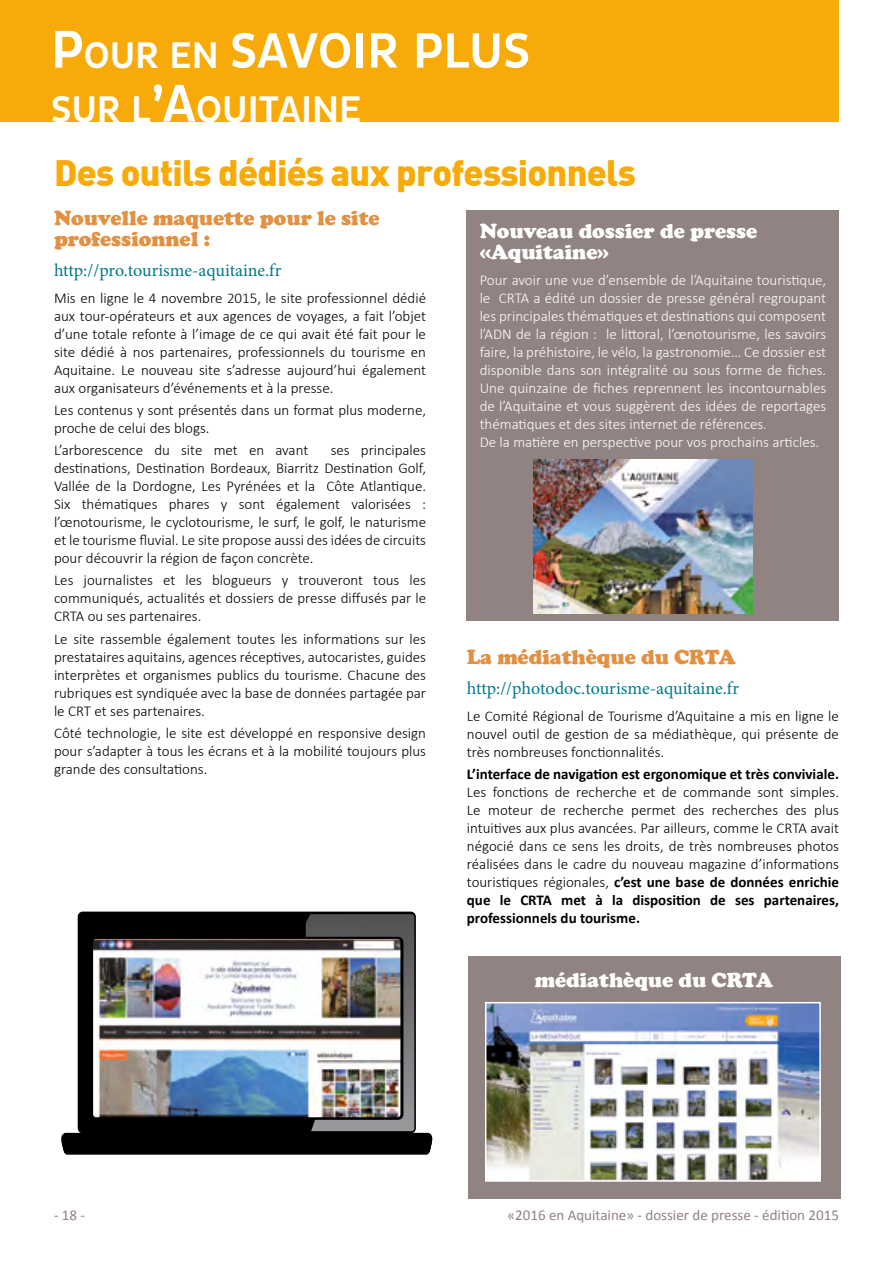
<style>
.page{position:relative;width:893px;height:1263px;background:#fff}
.page>*{position:absolute;margin:0;border:0;box-sizing:border-box;transform-origin:0 0}
.t1{font:500 50.4px "Pluto Sans Cond";letter-spacing:-.005em;color:#fff}
.t2{font:500 37.8px "Pluto Sans Cond";color:#fff}
.t3{font:900 36px "DIN";letter-spacing:-.02em;color:#f8ab08}
.t4{font:900 21px/21px "Cooper";color:#e29041}
.t5{font:900 21px/21px "Cooper";color:#fff}
.t6{font:18px "Minion Pro";letter-spacing:-.005em;color:#00798b}
.t7{font:300 15px/18px "Calibri";color:#000;text-align:justify}
.t8{font:300 15px/18px "Calibri";color:#fff}
.t9{font:700 15px "Calibri";color:#000}
.t10{font:15px "Calibri";color:#908381}
.s1{font-size:54px}
.s2{font-size:37.8px}
.s3{font-weight:700}
</style>
<div class="page">
<img style="left:61px;top:914px;width:372px;height:240px">
<div style="left:467px;top:211px;width:372px;height:410px;background:#908381"></div>
<img style="left:533px;top:459px;width:219px;height:155px">
<div style="left:0;top:0;width:839px;height:121px;background:#f8ab08"></div>
<div style="left:468px;top:956px;width:372px;height:243px;background:#908381"></div>
<img style="left:488px;top:1005px;width:330px;height:174px">
<div style="left:485px;top:1002px;width:336px;height:180px;border:2px solid #fff"></div>
<h1 class="t1" style="left:51px;top:22px;width:481px"><span class="s1">P</span><span class="s2">OUR EN</span> SAVOIR PLUS</h1>
<h2 class="t2" style="left:51px;top:87px;width:312px">SUR L<span class="s1">’A</span>QUITAINE</h2>
<h3 class="t3" style="left:54px;top:149px;width:583px">Des outils dédiés aux professionnels</h3>
<h3 class="t4" style="left:54px;top:207px;width:327px">Nouvelle maquette pour le site professionnel :</h3>
<p class="t6" style="left:54px;top:258px;width:229px">http://pro.tourisme-aquitaine.fr</p>
<p class="t7" style="left:54px;top:288px;width:374px">Mis en ligne le 4 novembre 2015, le site professionnel dédié aux tour-opérateurs et aux agences de voyages, a fait l’objet d’une totale refonte à l’image de ce qui avait été fait pour le site dédié à nos partenaires, professionnels du tourisme en Aquitaine. Le nouveau site s’adresse aujourd’hui également aux organisateurs d’événements et à la presse.</p>
<p class="t7" style="left:54px;top:401px;width:374px">Les contenus y sont présentés dans un format plus moderne, proche de celui des blogs.</p>
<p class="t7" style="left:54px;top:441px;width:256px">L’arborescence du site met en avant</p>
<h3 class="t5" style="left:480px;top:220px;width:279px">Nouveau dossier de presse «Aquitaine»</h3>
<p class="t8" style="left:480px;top:271px;width:348px">Pour avoir une vue d’ensemble de l’Aquitaine touristique, le CRTA a édité un dossier de presse général regroupant les principales thématiques et destinations qui composent l’ADN de la région : le littoral, l’œnotourisme, les savoirs faire, la préhistoire, le vélo, la gastronomie… Ce dossier est disponible dans son intégralité ou sous forme de fiches.<br>Une quinzaine de fiches reprennent les incontournables de l’Aquitaine et vous suggèrent des idées de reportages thématiques et des sites internet de références.<br>De la matière en perspective pour vos prochains articles.</p>
<p class="t7" style="left:54px;top:441px;width:374px;text-indent:277px">ses principales destinations, Destination Bordeaux, Biarritz Destination Golf, Vallée de la Dordogne, Les Pyrénées et la Côte Atlantique.<br>Six thématiques phares y sont également valorisées : l’œnotourisme, le cyclotourisme, le surf, le golf, le naturisme et le tourisme fluvial. Le site propose aussi des idées de circuits pour découvrir la région de façon concrète.</p>
<p class="t7" style="left:54px;top:571px;width:374px">Les journalistes et les blogueurs y trouveront tous les communiqués, actualités et dossiers de presse diffusés par le CRTA ou ses partenaires.</p>
<p class="t7" style="left:54px;top:629px;width:374px">Le site rassemble également toutes les informations sur les prestataires aquitains, agences réceptives, autocaristes, guides interprètes et organismes publics du tourisme. Chacune des rubriques est syndiquée avec la base de données partagée par le CRT et ses partenaires.</p>
<p class="t7" style="left:54px;top:724px;width:374px">Côté technologie, le site est développé en responsive design pour s’adapter à tous les écrans et à la mobilité toujours plus grande des consultations.</p>
<h3 class="t4" style="left:467px;top:647px;width:270px">La médiathèque du CRTA</h3>
<p class="t6" style="left:467px;top:677px;width:274px">http://photodoc.tourisme-aquitaine.fr</p>
<p class="t7" style="left:467px;top:707px;width:374px">Le Comité Régional de Tourisme d’Aquitaine a mis en ligne le nouvel outil de gestion de sa médiathèque, qui présente de très nombreuses fonctionnalités.</p>
<p class="t9" style="left:467px;top:765px;width:374px">L’interface de navigation est ergonomique et très conviviale.</p>
<p class="t7" style="left:467px;top:783px;width:374px">Les fonctions de recherche et de commande sont simples.<br>Le moteur de recherche permet des recherches des plus intuitives aux plus avancées. Par ailleurs, comme le CRTA avait négocié dans ce sens les droits, de très nombreuses photos réalisées dans le cadre du nouveau magazine d’informations touristiques régionales, <span class="s3">c’est une base de données enrichie que le CRTA met à la disposition de ses partenaires, professionnels du tourisme.</span></p>
<h3 class="t5" style="left:535px;top:969px;width:240px">médiathèque du CRTA</h3>
<p class="t10" style="left:54px;top:1206px;width:33px">- 18 -</p>
<p class="t10" style="left:507px;top:1206px;width:333px">«2016 en Aquitaine» - dossier de presse - édition 2015</p>
</div>
